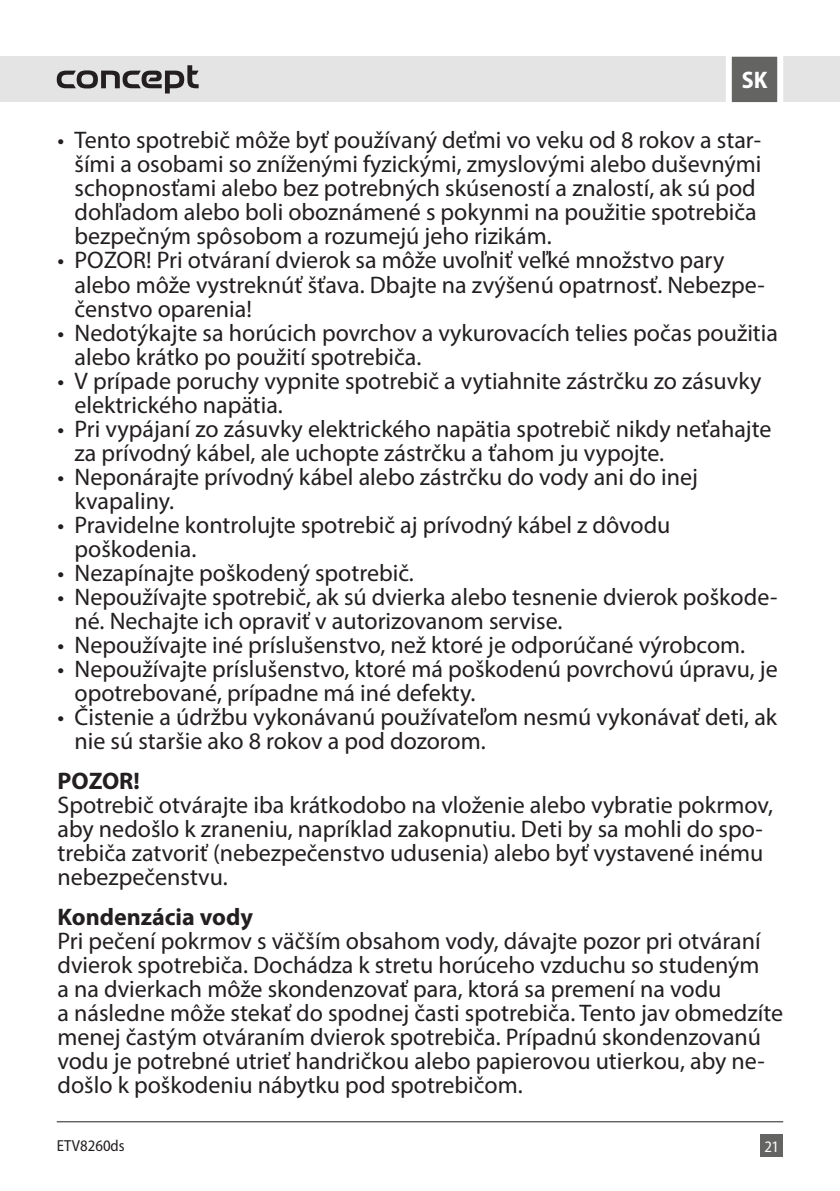
<style>
.page{position:relative;width:840px;height:1191px;background:#fff}
.page>*{position:absolute;margin:0;border:0;box-sizing:border-box;transform-origin:0 0}
.t1{font:24px/24px "Myriad Pro";color:#231f20}
.t2{font:700 24px "Myriad Pro";color:#231f20}
.t3{font:700 semi-condensed 24px "Myriad Pro";color:#fff}
.t4{font:semi-condensed 16px "Myriad Pro";color:#231f20}
.t5{font:semi-condensed 16px "Myriad Pro";color:#fff}
</style>
<div class="page">
<div style="left:0;top:57px;width:839px;height:45px;background:#e4e4e4"></div>
<div style="left:760px;top:1134px;width:22px;height:23px;background:#646463"></div>
<svg style="left:722px;top:56px;width:63px;height:47px;background:#909090"></svg>
<hr style="left:57px;top:1121px;width:725px;height:1px;background:#231f20">
<svg style="left:57px;top:65px;width:141px;height:28px"></svg>
<p class="t3" style="left:741px;top:65px;width:27px">SK</p>
<p class="t1" style="left:74px;top:128px;width:688px;text-indent:-17px">• Tento spotrebič môže byť používaný deťmi vo veku od 8 rokov a star&shy;šími a osobami so zníženými fyzickými, zmyslovými alebo duševnými schopnosťami alebo bez potrebných skúseností a znalostí, ak sú pod dohľadom alebo boli oboznámené s pokynmi na použitie spotrebiča bezpečným spôsobom a rozumejú jeho rizikám.</p>
<p class="t1" style="left:74px;top:248px;width:691px;text-indent:-17px">• POZOR! Pri otváraní dvierok sa môže uvoľniť veľké množstvo pary alebo môže vystreknúť šťava. Dbajte na zvýšenú opatrnosť. Nebezpe&shy;čenstvo oparenia!</p>
<p class="t1" style="left:74px;top:320px;width:704px;text-indent:-17px">• Nedotýkajte sa horúcich povrchov a vykurovacích telies počas použitia alebo krátko po použití spotrebiča.</p>
<p class="t1" style="left:74px;top:368px;width:688px;text-indent:-17px">• V prípade poruchy vypnite spotrebič a vytiahnite zástrčku zo zásuvky elektrického napätia.</p>
<p class="t1" style="left:74px;top:416px;width:698px;text-indent:-17px">• Pri vypájaní zo zásuvky elektrického napätia spotrebič nikdy neťahajte za prívodný kábel, ale uchopte zástrčku a ťahom ju vypojte.</p>
<p class="t1" style="left:74px;top:464px;width:624px;text-indent:-17px">• Neponárajte prívodný kábel alebo zástrčku do vody ani do inej kvapaliny.</p>
<p class="t1" style="left:74px;top:512px;width:597px;text-indent:-17px">• Pravidelne kontrolujte spotrebič aj prívodný kábel z dôvodu poškodenia.</p>
<p class="t1" style="left:57px;top:560px;width:357px">• Nezapínajte poškodený spotrebič.</p>
<p class="t1" style="left:74px;top:584px;width:704px;text-indent:-17px">• Nepoužívajte spotrebič, ak sú dvierka alebo tesnenie dvierok poškode&shy;né. Nechajte ich opraviť v autorizovanom servise.</p>
<p class="t1" style="left:57px;top:632px;width:688px">• Nepoužívajte iné príslušenstvo, než ktoré je odporúčané výrobcom.</p>
<p class="t1" style="left:74px;top:656px;width:704px;text-indent:-17px">• Nepoužívajte príslušenstvo, ktoré má poškodenú povrchovú úpravu, je opotrebované, prípadne má iné defekty.</p>
<p class="t1" style="left:74px;top:704px;width:703px;text-indent:-17px">• Čistenie a údržbu vykonávanú používateľom nesmú vykonávať deti, ak nie sú staršie ako 8 rokov a pod dozorom.</p>
<p class="t2" style="left:57px;top:765px;width:84px">POZOR!</p>
<p class="t1" style="left:57px;top:792px;width:716px">Spotrebič otvárajte iba krátkodobo na vloženie alebo vybratie pokrmov, aby nedošlo k zraneniu, napríklad zakopnutiu. Deti by sa mohli do spo&shy;trebiča zatvoriť (nebezpečenstvo udusenia) alebo byť vystavené inému nebezpečenstvu.</p>
<p class="t2" style="left:57px;top:901px;width:197px">Kondenzácia vody</p>
<p class="t1" style="left:57px;top:928px;width:726px">Pri pečení pokrmov s väčším obsahom vody, dávajte pozor pri otváraní dvierok spotrebiča. Dochádza k stretu horúceho vzduchu so studeným<br>a na dvierkach môže skondenzovať para, ktorá sa premení na vodu<br>a následne môže stekať do spodnej časti spotrebiča. Tento jav obmedzíte menej častým otváraním dvierok spotrebiča. Prípadnú skondenzovanú vodu je potrebné utrieť handričkou alebo papierovou utierkou, aby ne&shy;došlo k poškodeniu nábytku pod spotrebičom.</p>
<p class="t4" style="left:57px;top:1135px;width:69px">ETV8260ds</p>
<p class="t5" style="left:764px;top:1136px;width:16px">21</p>
</div>
